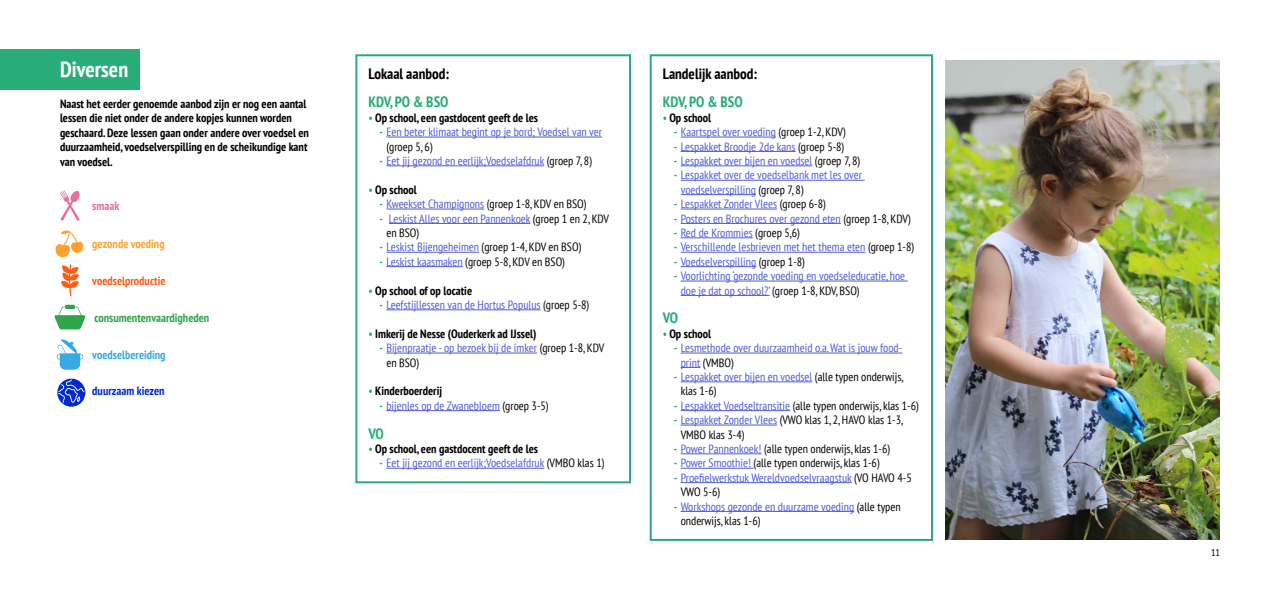
<style>
.page{position:relative;width:1280px;height:600px;background:#fff}
.page>*{position:absolute;margin:0;border:0;box-sizing:border-box;transform-origin:0 0}
.t1{font:700 condensed 22px "PT Sans";color:#fff}
.t2{font:700 condensed 15px "PT Sans";color:#000}
.t3{font:700 condensed 15px "PT Sans";letter-spacing:-.005em;color:#28ad78}
.t4{font:condensed 12px/14.4px "PT Sans";color:#4f5cd6}
.t5{font:700 condensed 12px/14.4px "PT Sans";color:#000}
.t6{font:condensed 12px/14.4px "PT Sans";color:#000}
.t7{font:700 condensed 12px "PT Sans";color:#2fa44a}
.t8{font:700 condensed 12px "PT Sans";color:#ff5c14}
.t9{font:700 condensed 12px "PT Sans";color:#37aae3}
.t10{font:700 condensed 12px "PT Sans";color:#ffa12f}
.t11{font:700 condensed 12px "PT Sans";color:#002bcc}
.t12{font:700 condensed 12px "PT Sans";color:#e6709d}
.t13{font:condensed 10px "PT Sans";color:#000}
.s1{font-weight:400;color:#2fa44a}
.s2{font-weight:700;color:#28ad78}
.s3{color:#000}
.s4{color:#4f5cd6}
</style>
<div class="page">
<img style="left:945px;top:60px;width:275px;height:480px">
<div style="left:0;top:49px;width:139px;height:41px;background:#28ad78"></div>
<div style="left:355px;top:54px;width:276px;height:429px;background:#fff;border:2px solid #28ad78"></div>
<hr style="left:386px;top:137px;width:216px;height:1px;background:#4f5cd6">
<hr style="left:386px;top:166px;width:158px;height:1px;background:#4f5cd6">
<hr style="left:386px;top:209px;width:98px;height:1px;background:#4f5cd6">
<hr style="left:389px;top:223px;width:141px;height:1px;background:#4f5cd6">
<hr style="left:386px;top:252px;width:93px;height:1px;background:#4f5cd6">
<hr style="left:386px;top:266px;width:77px;height:1px;background:#4f5cd6">
<hr style="left:386px;top:310px;width:155px;height:1px;background:#4f5cd6">
<hr style="left:386px;top:353px;width:151px;height:1px;background:#4f5cd6">
<hr style="left:386px;top:410px;width:114px;height:1px;background:#4f5cd6">
<hr style="left:386px;top:468px;width:158px;height:1px;background:#4f5cd6">
<div style="left:650px;top:54px;width:283px;height:487px;background:#fff;border:2px solid #28ad78"></div>
<hr style="left:681px;top:137px;width:95px;height:1px;background:#4f5cd6">
<hr style="left:681px;top:151px;width:115px;height:1px;background:#4f5cd6">
<hr style="left:681px;top:166px;width:131px;height:1px;background:#4f5cd6">
<hr style="left:681px;top:180px;width:184px;height:1px;background:#4f5cd6">
<hr style="left:681px;top:194px;width:75px;height:1px;background:#4f5cd6">
<hr style="left:681px;top:209px;width:96px;height:1px;background:#4f5cd6">
<hr style="left:681px;top:223px;width:160px;height:1px;background:#4f5cd6">
<hr style="left:681px;top:238px;width:72px;height:1px;background:#4f5cd6">
<hr style="left:681px;top:252px;width:184px;height:1px;background:#4f5cd6">
<hr style="left:681px;top:266px;width:75px;height:1px;background:#4f5cd6">
<hr style="left:681px;top:281px;width:227px;height:1px;background:#4f5cd6">
<hr style="left:681px;top:295px;width:89px;height:1px;background:#4f5cd6">
<hr style="left:681px;top:353px;width:221px;height:1px;background:#4f5cd6">
<svg style="left:681px;top:367px;width:19px;height:1px"></svg>
<hr style="left:681px;top:382px;width:131px;height:1px;background:#4f5cd6">
<hr style="left:681px;top:410px;width:109px;height:1px;background:#4f5cd6">
<hr style="left:681px;top:425px;width:96px;height:1px;background:#4f5cd6">
<hr style="left:681px;top:454px;width:81px;height:1px;background:#4f5cd6">
<hr style="left:681px;top:468px;width:73px;height:1px;background:#4f5cd6">
<hr style="left:681px;top:482px;width:171px;height:1px;background:#4f5cd6">
<hr style="left:681px;top:511px;width:173px;height:1px;background:#4f5cd6">
<svg style="left:57px;top:339px;width:26px;height:31px"></svg>
<svg style="left:55px;top:230px;width:29px;height:28px"></svg>
<svg style="left:60px;top:190px;width:20px;height:31px"></svg>
<svg style="left:61px;top:264px;width:18px;height:32px"></svg>
<svg style="left:65px;top:305px;width:10px;height:4px"></svg>
<svg style="left:55px;top:307px;width:30px;height:22px"></svg>
<svg style="left:57px;top:379px;width:28px;height:28px"></svg>
<h1 class="t1" style="left:60px;top:54px;width:70px">Diversen</h1>
<p class="t5" style="left:60px;top:96px;width:250px">Naast het eerder genoemde aanbod zijn er nog een aantal lessen die niet onder de andere kopjes kunnen worden geschaard. Deze lessen gaan onder andere over voedsel en duurzaamheid, voedselverspilling en de scheikundige kant van voedsel.</p>
<p class="t12" style="left:92px;top:198px;width:29px">smaak</p>
<p class="t10" style="left:92px;top:235px;width:74px">gezonde voeding</p>
<p class="t8" style="left:92px;top:272px;width:75px">voedselproductie</p>
<p class="t7" style="left:95px;top:309px;width:116px">consumentenvaardigheden</p>
<p class="t9" style="left:92px;top:346px;width:75px">voedselbereiding</p>
<p class="t11" style="left:92px;top:383px;width:74px">duurzaam kiezen</p>
<p class="t2" style="left:368px;top:63px;width:82px">Lokaal aanbod:</p>
<p class="t3" style="left:368px;top:92px;width:82px">KDV, PO &amp; BSO</p>
<p class="t5" style="left:368px;top:110px;width:171px"><span class="s1">•</span> Op school, een gastdocent geeft de les</p>
<p class="t4" style="left:386px;top:124px;width:217px;text-indent:-7px"><span class="s2">-</span> Een beter klimaat begint op je bord; Voedsel van ver <span class="s3">(groep 5, 6)</span></p>
<p class="t4" style="left:379px;top:153px;width:214px"><span class="s2">-</span> Eet jij gezond en eerlijk;Voedselafdruk <span class="s3">(groep 7, 8)</span></p>
<p class="t5" style="left:368px;top:182px;width:50px"><span class="s1">•</span> Op school</p>
<p class="t4" style="left:379px;top:196px;width:209px"><span class="s2">-</span> Kweekset Champignons <span class="s3">(groep 1-8, KDV en BSO)</span></p>
<p class="t4" style="left:386px;top:211px;width:224px;text-indent:-7px"><span class="s2">-</span> Leskist Alles voor een Pannenkoek <span class="s3">(groep 1 en 2, KDV en BSO)</span></p>
<p class="t4" style="left:379px;top:240px;width:204px"><span class="s2">-</span> Leskist Bijengeheimen <span class="s3">(groep 1-4, KDV en BSO)</span></p>
<p class="t6" style="left:379px;top:254px;width:187px"><span class="s2">-</span> <span class="s4">Leskist kaasmaken</span> (groep 5-8, KDV en BSO)</p>
<p class="t5" style="left:368px;top:283px;width:105px"><span class="s1">•</span> Op school of op locatie</p>
<p class="t4" style="left:379px;top:297px;width:212px"><span class="s2">-</span> Leefstijllessen van de Hortus Populus <span class="s3">(groep 5-8)</span></p>
<p class="t5" style="left:368px;top:326px;width:170px"><span class="s1">•</span> Imkerij de Nesse (Ouderkerk ad IJssel)</p>
<p class="t4" style="left:386px;top:340px;width:219px;text-indent:-7px"><span class="s2">-</span> Bijenpraatje - op bezoek bij de imker <span class="s3">(groep 1-8, KDV en BSO)</span></p>
<p class="t5" style="left:368px;top:384px;width:75px"><span class="s1">•</span> Kinderboerderij</p>
<p class="t4" style="left:379px;top:398px;width:171px"><span class="s2">-</span> bijenles op de Zwanebloem <span class="s3">(groep 3-5)</span></p>
<p class="t3" style="left:368px;top:423px;width:17px">VO</p>
<p class="t5" style="left:368px;top:441px;width:171px"><span class="s1">•</span> Op school, een gastdocent geeft de les</p>
<p class="t4" style="left:379px;top:456px;width:227px"><span class="s2">-</span> Eet jij gezond en eerlijk;Voedselafdruk <span class="s3">(VMBO klas 1)</span></p>
<p class="t2" style="left:663px;top:63px;width:96px">Landelijk aanbod:</p>
<p class="t3" style="left:663px;top:92px;width:82px">KDV, PO &amp; BSO</p>
<p class="t5" style="left:663px;top:110px;width:50px"><span class="s1">•</span> Op school</p>
<p class="t4" style="left:674px;top:124px;width:174px"><span class="s2">-</span> Kaartspel over voeding <span class="s3">(groep 1-2, KDV)</span></p>
<p class="t4" style="left:674px;top:139px;width:172px"><span class="s2">-</span> Lespakket Broodje 2de kans <span class="s3">(groep 5-8)</span></p>
<p class="t4" style="left:674px;top:153px;width:188px"><span class="s2">-</span> Lespakket over bijen en voedsel <span class="s3">(groep 7, 8)</span></p>
<p class="t4" style="left:681px;top:168px;width:183px;text-indent:-7px"><span class="s2">-</span> Lespakket over de voedselbank met les over voedselverspilling <span class="s3">(groep 7, 8)</span></p>
<p class="t4" style="left:674px;top:196px;width:154px"><span class="s2">-</span> Lespakket Zonder Vlees <span class="s3">(groep 6-8)</span></p>
<p class="t4" style="left:674px;top:211px;width:239px"><span class="s2">-</span> Posters en Brochures over gezond eten <span class="s3">(groep 1-8, KDV)</span></p>
<p class="t4" style="left:674px;top:225px;width:128px"><span class="s2">-</span> Red de Krommies <span class="s3">(groep 5,6)</span></p>
<p class="t4" style="left:674px;top:240px;width:242px"><span class="s2">-</span> Verschillende lesbrieven met het thema eten <span class="s3">(groep 1-8)</span></p>
<p class="t4" style="left:674px;top:254px;width:133px"><span class="s2">-</span> Voedselverspilling <span class="s3">(groep 1-8)</span></p>
<p class="t4" style="left:681px;top:268px;width:226px;text-indent:-7px"><span class="s2">-</span> Voorlichting ‘gezonde voeding en voedseleducatie, hoe doe je dat op school?’ <span class="s3">(groep 1-8, KDV, BSO)</span></p>
<p class="t3" style="left:663px;top:308px;width:17px">VO</p>
<p class="t5" style="left:663px;top:326px;width:50px"><span class="s1">•</span> Op school</p>
<p class="t4" style="left:681px;top:340px;width:223px;text-indent:-7px"><span class="s2">-</span> Lesmethode over duurzaamheid o.a. Wat is jouw food&shy;print <span class="s3">(VMBO)</span></p>
<p class="t6" style="left:681px;top:369px;width:224px;text-indent:-7px"><span class="s2">-</span> <span class="s4">Lespakket over bijen en voedsel</span> (alle typen onderwijs, klas 1-6)</p>
<p class="t6" style="left:674px;top:398px;width:247px"><span class="s2">-</span> <span class="s4">Lespakket Voedseltransitie</span> (alle typen onderwijs, klas 1-6)</p>
<p class="t6" style="left:681px;top:412px;width:224px;text-indent:-7px"><span class="s2">-</span> <span class="s4">Lespakket Zonder Vlees</span> (VWO klas 1, 2, HAVO klas 1-3,<br>VMBO klas 3-4)</p>
<p class="t6" style="left:674px;top:441px;width:218px"><span class="s2">-</span> <span class="s4">Power Pannenkoek!</span> (alle typen onderwijs, klas 1-6)</p>
<p class="t6" style="left:674px;top:456px;width:208px"><span class="s2">-</span> <span class="s4">Power Smoothie!</span> (alle typen onderwijs, klas 1-6)</p>
<p class="t4" style="left:681px;top:470px;width:233px;text-indent:-7px"><span class="s2">-</span> Proefielwerkstuk Wereldvoedselvraagstuk <span class="s3">(VO HAVO 4-5<br>VWO 5-6)</span></p>
<p class="t4" style="left:681px;top:499px;width:221px;text-indent:-7px"><span class="s2">-</span> Workshops gezonde en duurzame voeding <span class="s3">(alle typen onderwijs, klas 1-6)</span></p>
<p class="t13" style="left:1211px;top:546px;width:10px">11</p>
</div>
